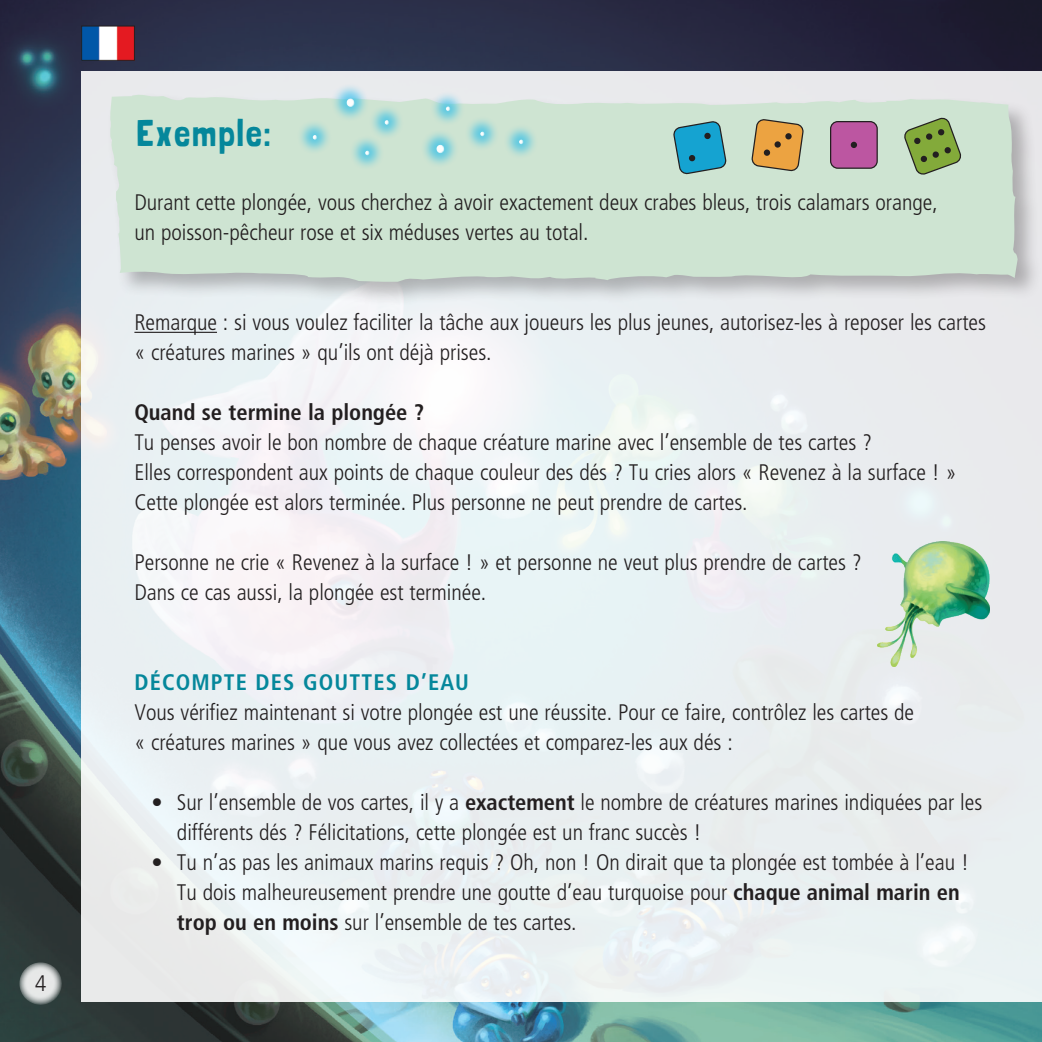
<style>
.page{position:relative;width:1042px;height:1042px;background:#fff}
.page>*{position:absolute;margin:0;border:0;box-sizing:border-box;transform-origin:0 0}
.t1{font:37.5px "Londrina Solid";letter-spacing:.05em;color:#05879b;scale:.95 1}
.t2{font:300 condensed 22.5px/30px "Frutiger LT";color:#231f20}
.t3{font:700 condensed 22.5px "Frutiger LT";color:#231f20}
.t4{font:700 condensed 22.5px "Frutiger LT";letter-spacing:.05em;color:#05879b}
.t5{font:300 22.5px "Frutiger LT";color:#231f20;scale:.9 1}
.s1{font-weight:700}
</style>
<div class="page">
<img style="left:0;top:0;width:1042px;height:1042px">
<div style="left:81px;top:71px;width:961px;height:930px;background:linear-gradient(to right,#eff3f5,#e9eeef)"></div>
<img style="left:83px;top:28px;width:50px;height:31px">
<div style="left:81px;top:26px;width:54px;height:35px;border:1px solid #231f20"></div>
<svg style="left:19px;top:962px;width:43px;height:43px"></svg>
<div style="left:107px;top:92px;width:935px;height:215px;background:#231f20;opacity:.3"></div>
<svg style="left:110px;top:95px;width:907px;height:187px;background:#cee2d2"></svg>
<svg style="left:673px;top:121px;width:53px;height:53px;background:#3da6c2"></svg>
<svg style="left:688px;top:155px;width:7px;height:7px"></svg>
<div style="left:704px;top:132px;width:7px;height:7px;background:#231f20;border-radius:50%"></div>
<svg style="left:750px;top:118px;width:55px;height:54px;background:#d4a963"></svg>
<div style="left:763px;top:149px;width:7px;height:7px;background:#231f20;border-radius:50%"></div>
<svg style="left:774px;top:141px;width:7px;height:7px"></svg>
<svg style="left:785px;top:133px;width:7px;height:7px"></svg>
<div style="left:830px;top:122px;width:47px;height:46px;background:#bc56a1;border-radius:7px"></div>
<div style="left:830px;top:121px;width:48px;height:48px;border:1px solid #231f20;border-radius:7px"></div>
<svg style="left:851px;top:142px;width:6px;height:6px"></svg>
<svg style="left:904px;top:117px;width:57px;height:58px;background:#96b46e"></svg>
<div style="left:914px;top:137px;width:7px;height:7px;background:#231f20;border-radius:2px"></div>
<svg style="left:920px;top:155px;width:7px;height:7px"></svg>
<svg style="left:925px;top:133px;width:8px;height:7px"></svg>
<div style="left:932px;top:151px;width:7px;height:7px;background:#231f20;border-radius:2px"></div>
<svg style="left:937px;top:129px;width:7px;height:7px"></svg>
<div style="left:944px;top:147px;width:7px;height:7px;background:#231f20;border-radius:2px"></div>
<hr style="left:134px;top:332px;width:83px;height:1px;background:#231f20">
<svg style="left:294px;top:79px;width:114px;height:95px;background:#c7e2d9"></svg>
<svg style="left:417px;top:88px;width:125px;height:84px;background:#c6e2d8"></svg>
<img style="left:878px;top:542px;width:111px;height:125px">
<p class="t5" style="left:35px;top:970px;width:14px">4</p>
<h1 class="t1" style="left:136px;top:111px;width:143px">Exemple:</h1>
<p class="t2" style="left:134px;top:187px;width:805px">Durant cette plongée, vous cherchez à avoir exactement deux crabes bleus, trois calamars orange, un poisson-pêcheur rose et six méduses vertes au total.</p>
<p class="t2" style="left:134px;top:308px;width:853px">Remarque : si vous voulez faciliter la tâche aux joueurs les plus jeunes, autorisez-les à reposer les cartes « créatures marines » qu’ils ont déjà prises.</p>
<p class="t3" style="left:134px;top:399px;width:291px">Quand se termine la plongée ?</p>
<p class="t2" style="left:134px;top:428px;width:823px">Tu penses avoir le bon nombre de chaque créature marine avec l’ensemble de tes cartes ?<br>Elles correspondent aux points de chaque couleur des dés ? Tu cries alors « Revenez à la surface ! »<br>Cette plongée est alors terminée. Plus personne ne peut prendre de cartes.</p>
<p class="t2" style="left:134px;top:548px;width:729px">Personne ne crie « Revenez à la surface ! » et personne ne veut plus prendre de cartes ?<br>Dans ce cas aussi, la plongée est terminée.</p>
<p class="t4" style="left:134px;top:669px;width:336px">DÉCOMPTE DES GOUTTES D’EAU</p>
<p class="t2" style="left:134px;top:698px;width:781px">Vous vérifiez maintenant si votre plongée est une réussite. Pour ce faire, contrôlez les cartes de « créatures marines » que vous avez collectées et comparez-les aux dés :</p>
<p class="t2" style="left:177px;top:788px;width:807px;text-indent:-25px">• Sur l’ensemble de vos cartes, il y a <span class="s1">exactement</span> le nombre de créatures marines indiquées par les différents dés ? Félicitations, cette plongée est un franc succès !</p>
<p class="t2" style="left:177px;top:847px;width:793px;text-indent:-25px">• Tu n’as pas les animaux marins requis ? Oh, non ! On dirait que ta plongée est tombée à l’eau !<br>Tu dois malheureusement prendre une goutte d’eau turquoise pour <span class="s1">chaque animal marin en trop ou en moins</span> sur l’ensemble de tes cartes.</p>
</div>
